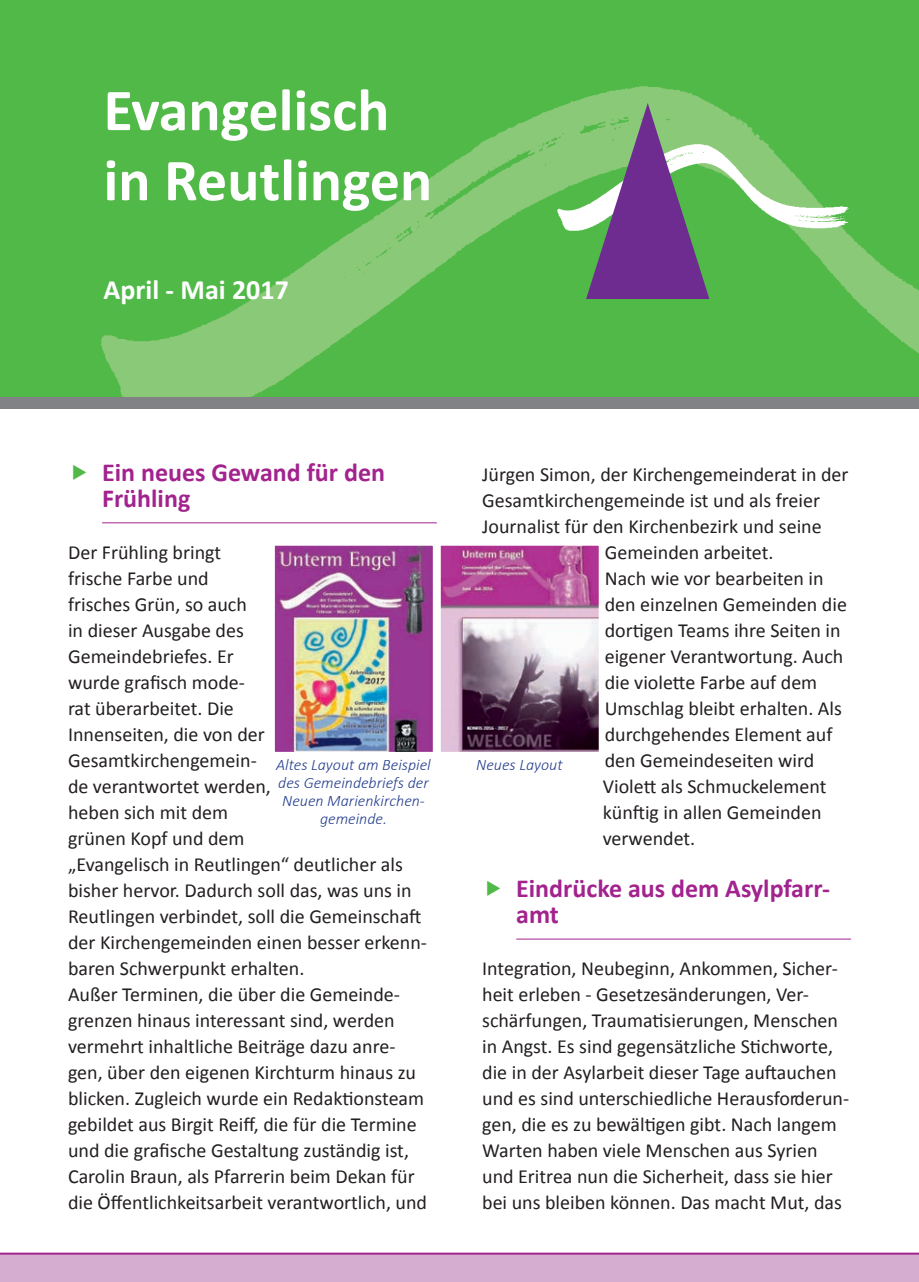
<style>
.page{position:relative;width:919px;height:1282px;background:#fff}
.page>*{position:absolute;margin:0;border:0;box-sizing:border-box;transform-origin:0 0}
.t1{font:700 60px/70px "Calibri";color:#fff}
.t2{font:700 28px "Calibri";color:#fff}
.t3{font:700 26px/26px "Calibri";color:#a2238e}
.t4{font:20px/26px "Calibri";color:#231f20}
.t5{font:italic 300 16px/18px "Calibri";color:#253f8e;text-align:center}
</style>
<div class="page">
<div style="left:0;top:0;width:918px;height:397px;background:#51b948"></div>
<img style="left:100px;top:86px;width:818px;height:311px">
<div style="left:0;top:1253px;width:918px;height:28px;background:#d4add0"></div>
<div style="left:0;top:397px;width:918px;height:11px;background:#808285"></div>
<hr style="left:0;top:1252px;width:918px;height:2px;background:#a2238e">
<hr style="left:102px;top:522px;width:335px;height:1px;background:#a2238e">
<hr style="left:516px;top:938px;width:334px;height:1px;background:#a2238e">
<img style="left:549px;top:134px;width:303px;height:104px">
<svg style="left:586px;top:103px;width:123px;height:196px"></svg>
<img style="left:276px;top:546px;width:156px;height:204px">
<div style="left:269px;top:539px;width:170px;height:218px;border:6px solid #fff"></div>
<img style="left:442px;top:546px;width:155px;height:204px">
<div style="left:435px;top:539px;width:169px;height:218px;border:6px solid #fff"></div>
<h1 class="t1" style="left:103px;top:75px;width:330px">Evangelisch in Reutlingen</h1>
<h2 class="t2" style="left:103px;top:272px;width:187px">April - Mai 2017</h2>
<h3 class="t3" style="left:102px;top:459px;width:284px">Ein neues Gewand für den<br>Frühling</h3>
<p class="t4" style="left:68px;top:539px;width:360px">Der Frühling bringt<br>frische Farbe und<br>frisches Grün, so auch<br>in dieser Ausgabe des<br>Gemeindebriefes. Er<br>wurde grafisch mode-<br>rat überarbeitet. Die<br>Innenseiten, die von der<br>Gesamtkirchengemein-<br>de verantwortet werden,<br>heben sich mit dem<br>grünen Kopf und dem<br>„Evangelisch in Reutlingen“ deutlicher als bisher hervor. Dadurch soll das, was uns in<br>Reutlingen verbindet, soll die Gemeinschaft der Kirchengemeinden einen besser erkenn&shy;baren Schwerpunkt erhalten.<br>Außer Terminen, die über die Gemeinde&shy;grenzen hinaus interessant sind, werden vermehrt inhaltliche Beiträge dazu anre&shy;gen, über den eigenen Kirchturm hinaus zu blicken. Zugleich wurde ein Redaktionsteam gebildet aus Birgit Reiff, die für die Termine und die grafische Gestaltung zuständig ist,<br>Carolin Braun, als Pfarrerin beim Dekan für die Öffentlichkeitsarbeit verantwortlich, und</p>
<p class="t4" style="left:482px;top:461px;width:368px">Jürgen Simon, der Kirchengemeinderat in der</p>
<p class="t4" style="left:482px;top:487px;width:339px">Gesamtkirchengemeinde ist und als freier</p>
<p class="t4" style="left:482px;top:513px;width:341px">Journalist für den Kirchenbezirk und seine</p>
<p class="t4" style="left:604px;top:539px;width:170px">Gemeinden arbeitet.</p>
<p class="t4" style="left:604px;top:565px;width:220px">Nach wie vor bearbeiten in</p>
<p class="t4" style="left:604px;top:591px;width:244px">den einzelnen Gemeinden die</p>
<p class="t4" style="left:604px;top:617px;width:237px">dortigen Teams ihre Seiten in</p>
<p class="t4" style="left:604px;top:643px;width:240px">eigener Verantwortung. Auch</p>
<p class="t4" style="left:604px;top:669px;width:214px">die violette Farbe auf dem</p>
<p class="t4" style="left:604px;top:695px;width:239px">Umschlag bleibt erhalten. Als</p>
<p class="t4" style="left:604px;top:721px;width:229px">durchgehendes Element auf</p>
<p class="t4" style="left:604px;top:747px;width:211px">den Gemeindeseiten wird</p>
<p class="t4" style="left:602px;top:773px;width:225px">Violett als Schmuckelement</p>
<p class="t4" style="left:602px;top:799px;width:220px">künftig in allen Gemeinden</p>
<p class="t4" style="left:602px;top:825px;width:94px">verwendet.</p>
<h3 class="t3" style="left:516px;top:875px;width:315px">Eindrücke aus dem Asylpfarr&shy;amt</h3>
<p class="t4" style="left:482px;top:955px;width:368px">Integration, Neubeginn, Ankommen, Sicher&shy;heit erleben - Gesetzesänderungen, Ver&shy;schärfungen, Traumatisierungen, Menschen in Angst. Es sind gegensätzliche Stichworte, die in der Asylarbeit dieser Tage auftauchen und es sind unterschiedliche Herausforderun&shy;gen, die es zu bewältigen gibt. Nach langem Warten haben viele Menschen aus Syrien und Eritrea nun die Sicherheit, dass sie hier bei uns bleiben können. Das macht Mut, das</p>
<p class="t5" style="left:276px;top:755px;width:156px">Altes Layout am Beispiel des Gemeindebriefs der<br>Neuen Marienkirchen&shy;gemeinde.</p>
<p class="t5" style="left:476px;top:755px;width:88px">Neues Layout</p>
</div>
